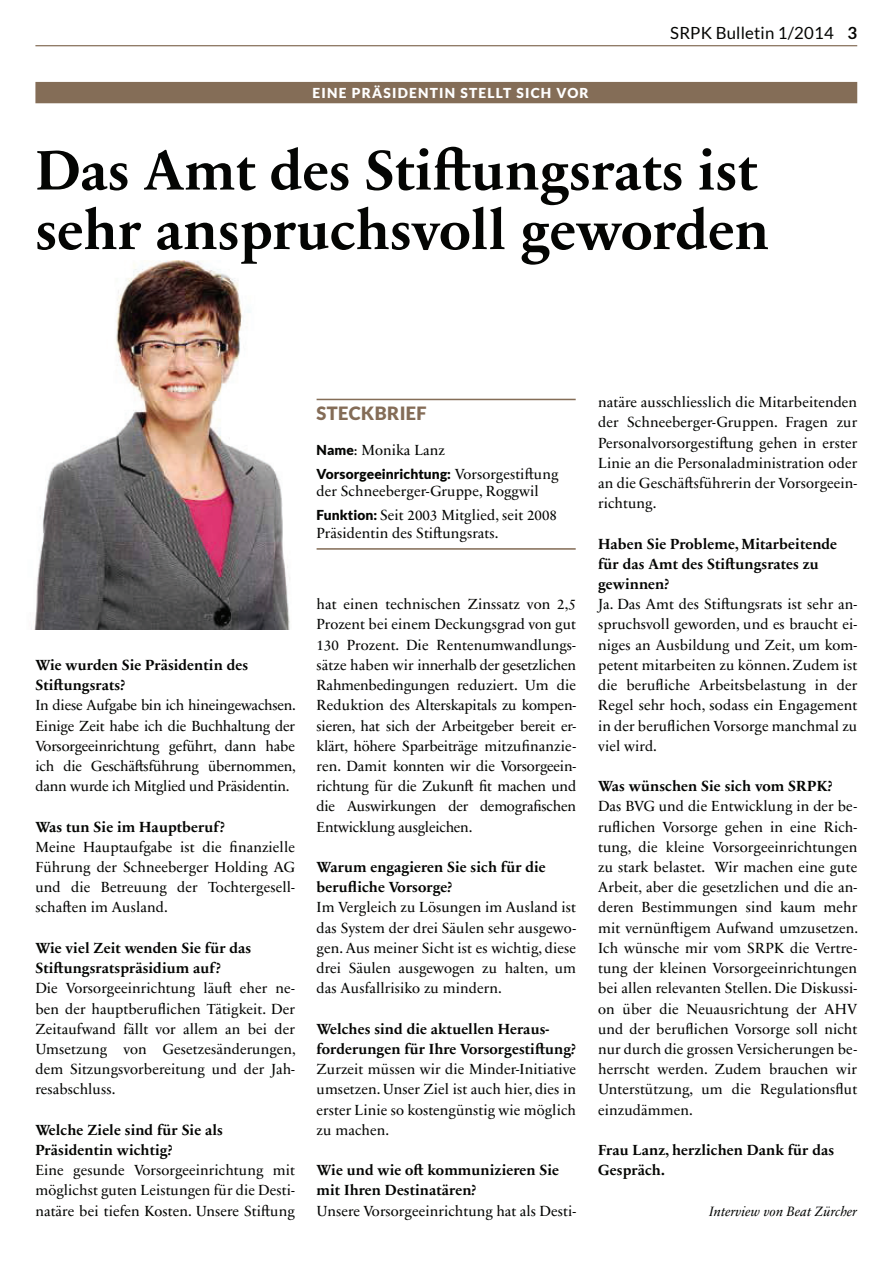
<style>
.page{position:relative;width:893px;height:1263px;background:#fff}
.page>*{position:absolute;margin:0;border:0;box-sizing:border-box;transform-origin:0 0}
.t1{font:700 56.4px/59.6px "Sabon Next LT Pro";color:#040503}
.t2{font:900 18.3px "Lato";letter-spacing:.02em;color:#846c57}
.t3{font:16.8px "Lato";letter-spacing:.01em;color:#040503}
.t4{font:14.85px/20.2px "Sabon Next LT Pro";letter-spacing:.005em;color:#040503;text-align:justify}
.t5{font:700 14.85px/20.2px "Sabon Next LT Pro";letter-spacing:.005em;color:#040503}
.t6{font:900 13.8px "Lato";letter-spacing:.005em;color:#040503}
.t7{font:900 13.8px "Lato";letter-spacing:.09em;color:#fff}
.t8{font:italic 13.8px "Sabon Next LT Pro";letter-spacing:.005em;color:#040503}
.s1{font-weight:700}
.s2{font-family:"Lato";font-weight:900;font-size:13.8px}
.s3{font-family:"Sabon Next LT Pro";font-weight:400;font-size:14.85px}
</style>
<div class="page">
<hr style="left:35px;top:45px;width:822px;height:1px;background:#846d57">
<img style="left:34px;top:260px;width:256px;height:370px">
<hr style="left:317px;top:399px;width:259px;height:1px;background:#846d57">
<hr style="left:317px;top:548px;width:259px;height:2px;background:#846d57">
<div style="left:35px;top:82px;width:822px;height:21px;background:#846d57"></div>
<p class="t7" style="left:313px;top:84px;width:278px">EINE PRÄSIDENTIN STELLT SICH VOR</p>
<p class="t3" style="left:670px;top:23px;width:188px">SRPK Bulletin 1/2014 <span class="s1">3</span></p>
<h1 class="t1" style="left:35px;top:145px;width:735px">Das Amt des Stiftungsrats ist sehr anspruchsvoll geworden</h1>
<p class="t5" style="left:35px;top:656px;width:214px">Wie wurden Sie Präsidentin des<br>Stiftungsrats?</p>
<p class="t4" style="left:35px;top:696px;width:262px">In diese Aufgabe bin ich hineingewachsen.<br>Einige Zeit habe ich die Buchhaltung der Vorsorgeeinrichtung geführt, dann habe ich die Geschäftsführung übernommen, dann wurde ich Mitglied und Präsidentin.</p>
<p class="t5" style="left:35px;top:818px;width:191px">Was tun Sie im Hauptberuf?</p>
<p class="t4" style="left:35px;top:838px;width:261px">Meine Hauptaufgabe ist die finanzielle Führung der Schneeberger Holding AG und die Betreuung der Tochtergesell&shy;schaften im Ausland.</p>
<p class="t5" style="left:35px;top:939px;width:217px">Wie viel Zeit wenden Sie für das<br>Stiftungsratspräsidium auf?</p>
<p class="t4" style="left:35px;top:979px;width:262px">Die Vorsorgeeinrichtung läuft eher ne&shy;ben der hauptberuflichen Tätigkeit. Der Zeitaufwand fällt vor allem an bei der Umsetzung von Gesetzesänderungen, dem Sitzungsvorbereitung und der Jah&shy;resabschluss.</p>
<p class="t5" style="left:35px;top:1121px;width:189px">Welche Ziele sind für Sie als<br>Präsidentin wichtig?</p>
<p class="t4" style="left:35px;top:1161px;width:261px">Eine gesunde Vorsorgeeinrichtung mit möglichst guten Leistungen für die Desti&shy;natäre bei tiefen Kosten. Unsere Stiftung</p>
<p class="t2" style="left:317px;top:402px;width:112px">STECKBRIEF</p>
<p class="t4" style="left:317px;top:441px;width:130px"><span class="s2">Name</span>: Monika Lanz</p>
<p class="t6" style="left:317px;top:465px;width:243px">Vorsorgeeinrichtung: <span class="s3">Vorsorgestiftung</span></p>
<p class="t4" style="left:317px;top:480px;width:242px;line-height:24px">der Schnee berger-Gruppe, Roggwil<br><span class="s2">Funktion:</span> Seit 2003 Mitglied, seit 2008</p>
<p class="t4" style="left:317px;top:524px;width:183px">Präsidentin des Stiftungsrats.</p>
<p class="t4" style="left:317px;top:595px;width:261px">hat einen technischen Zinssatz von 2,5<br>Prozent bei einem Deckungsgrad von gut 130 Prozent. Die Rentenumwandlungs&shy;sätze haben wir innerhalb der gesetzlichen Rahmenbedingungen reduziert. Um die Reduktion des Alterskapitals zu kompen&shy;sieren, hat sich der Arbeitgeber bereit er&shy;klärt, höhere Sparbeiträge mitzufinanzie&shy;ren. Damit konnten wir die Vorsorgeein&shy;richtung für die Zukunft fit machen und die Auswirkungen der demografischen Entwicklung ausgleichen.</p>
<p class="t5" style="left:317px;top:858px;width:231px">Warum engagieren Sie sich für die berufliche Vorsorge?</p>
<p class="t4" style="left:317px;top:898px;width:261px">Im Vergleich zu Lösungen im Ausland ist das System der drei Säulen sehr ausgewo&shy;gen. Aus meiner Sicht ist es wichtig, diese drei Säulen ausgewogen zu halten, um das Ausfallrisiko zu mindern.</p>
<p class="t5" style="left:317px;top:1020px;width:261px">Welches sind die aktuellen Heraus&shy;forderungen für Ihre Vorsorgestiftung?</p>
<p class="t4" style="left:317px;top:1060px;width:261px">Zurzeit müssen wir die Minder-Initiative umsetzen. Unser Ziel ist auch hier, dies in erster Linie so kostengünstig wie möglich zu machen.</p>
<p class="t5" style="left:317px;top:1161px;width:244px">Wie und wie oft kommunizieren Sie mit Ihren Destinatären?</p>
<p class="t4" style="left:317px;top:1202px;width:261px">Unsere Vorsorgeeinrichtung hat als Desti-</p>
<p class="t4" style="left:598px;top:393px;width:261px">natäre ausschliesslich die Mitarbeitenden der Schneeberger-Gruppen. Fragen zur Personalvorsorgestiftung gehen in erster Linie an die Personaladministration oder an die Geschäftsführerin der Vorsorgeein&shy;richtung.</p>
<p class="t5" style="left:598px;top:535px;width:241px">Haben Sie Probleme, Mitarbeitende für das Amt des Stiftungsrates zu gewinnen?</p>
<p class="t4" style="left:598px;top:595px;width:261px">Ja. Das Amt des Stiftungsrats ist sehr an&shy;spruchsvoll geworden, und es braucht ei&shy;niges an Ausbildung und Zeit, um kom&shy;petent mitarbeiten zu können. Zudem ist die berufliche Arbeitsbelastung in der Regel sehr hoch, sodass ein Engagement in der beruflichen Vorsorge manchmal zu viel wird.</p>
<p class="t5" style="left:598px;top:777px;width:236px">Was wünschen Sie sich vom SRPK?</p>
<p class="t4" style="left:598px;top:797px;width:262px">Das BVG und die Entwicklung in der be&shy;ruflichen Vorsorge gehen in eine Rich&shy;tung, die kleine Vorsorgeeinrichtungen zu stark belastet. Wir machen eine gute Arbeit, aber die gesetzlichen und die an&shy;deren Bestimmungen sind kaum mehr mit vernünftigem Aufwand umzusetzen.<br>Ich wünsche mir vom SRPK die Vertre&shy;tung der kleinen Vorsorgeeinrichtungen bei allen relevanten Stellen. Die Diskussi&shy;on über die Neuausrichtung der AHV und der beruflichen Vorsorge soll nicht nur durch die grossen Versicherungen be&shy;herrscht werden. Zudem brauchen wir Unterstützung, um die Regulationsflut einzudämmen.</p>
<p class="t5" style="left:598px;top:1141px;width:237px">Frau Lanz, herzlichen Dank für das<br>Gespräch.</p>
<p class="t8" style="left:709px;top:1205px;width:149px">Interview von Beat Zürcher</p>
</div>
